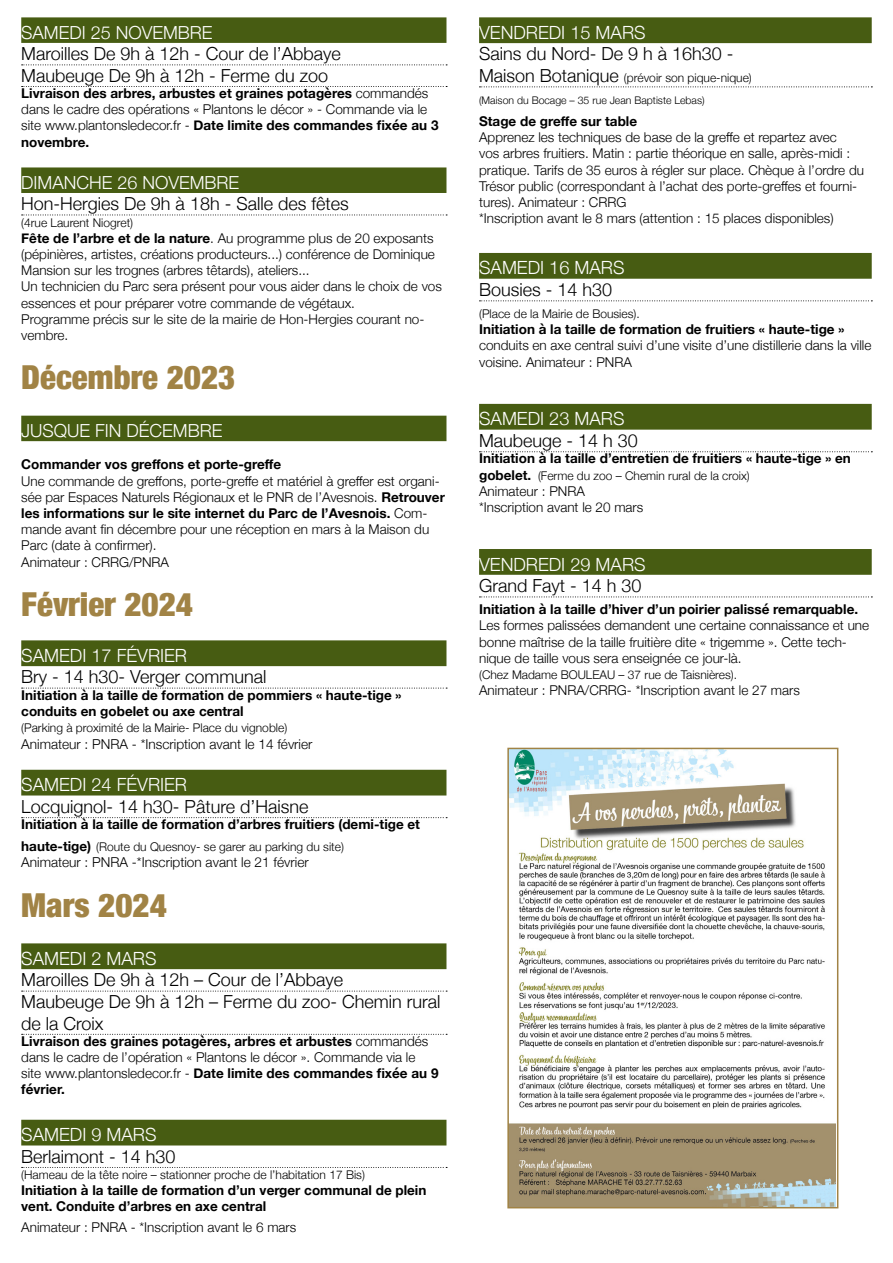
<style>
.page{position:relative;width:893px;height:1263px;background:#fff}
.page>*{position:absolute;margin:0;border:0;box-sizing:border-box;transform-origin:0 0}
.t1{font:900 condensed 33px "Helvetica Neue";color:#a18345}
.t2{font:300 18.15px "Helvetica Neue";color:#fff}
.t3{font:300 18px/21.6px "Helvetica Neue";color:#000}
.t4{font:300 18px "Helvetica Neue";color:#fff}
.t5{font:300 13.65px "Helvetica Neue";color:#000}
.t6{font:300 13.5px/16.2px "Helvetica Neue";color:#000}
.t7{font:700 13.5px/16.4px "Helvetica Neue";color:#000}
.t8{font:300 12px "Helvetica Neue";color:#000}
.t9{font:300 10.5px "Helvetica Neue";color:#000}
.s1{font-weight:700}
.s2{font-weight:700;font-size:13.5px}
.s3{font-size:18px}
</style>
<div class="page">
<div style="left:21px;top:17px;width:425px;height:26px;background:#475c12"></div>
<svg style="left:22px;top:65px;width:425px;height:1px"></svg>
<svg style="left:22px;top:86px;width:425px;height:1px"></svg>
<div style="left:21px;top:167px;width:425px;height:26px;background:#475c12"></div>
<svg style="left:22px;top:215px;width:425px;height:1px"></svg>
<div style="left:21px;top:416px;width:425px;height:25px;background:#475c12"></div>
<div style="left:21px;top:640px;width:425px;height:26px;background:#475c12"></div>
<svg style="left:22px;top:688px;width:425px;height:1px"></svg>
<div style="left:21px;top:770px;width:425px;height:25px;background:#475c12"></div>
<svg style="left:22px;top:817px;width:425px;height:1px"></svg>
<div style="left:21px;top:943px;width:425px;height:26px;background:#475c12"></div>
<svg style="left:22px;top:991px;width:425px;height:1px"></svg>
<svg style="left:22px;top:1034px;width:425px;height:1px"></svg>
<div style="left:21px;top:1120px;width:425px;height:25px;background:#475c12"></div>
<svg style="left:22px;top:1167px;width:425px;height:1px"></svg>
<div style="left:479px;top:17px;width:393px;height:26px;background:#475c12"></div>
<svg style="left:479px;top:87px;width:393px;height:1px"></svg>
<div style="left:479px;top:253px;width:393px;height:26px;background:#475c12"></div>
<svg style="left:479px;top:300px;width:393px;height:1px"></svg>
<div style="left:479px;top:404px;width:393px;height:26px;background:#475c12"></div>
<svg style="left:479px;top:451px;width:393px;height:1px"></svg>
<div style="left:479px;top:549px;width:393px;height:26px;background:#475c12"></div>
<svg style="left:479px;top:596px;width:393px;height:1px"></svg>
<img style="left:510px;top:751px;width:325px;height:454px">
<div style="left:507px;top:748px;width:331px;height:460px;border:2px solid #a18345"></div>
<h3 class="t4" style="left:21px;top:18px;width:193px">SAMEDI 25 NOVEMBRE</h3>
<h3 class="t3" style="left:21px;top:42px;width:321px">Maroilles De 9h à 12h - Cour de l’Abbaye<br>Maubeuge De 9h à 12h - Ferme du zoo</h3>
<p class="t6" style="left:21px;top:84px;width:419px"><span class="s1">Livraison des arbres, arbustes et graines potagères</span> commandés dans le cadre des opérations « Plantons le décor » - Commande via le site www.plantonsledecor.fr - <span class="s1">Date limite des commandes fixée au 3 novembre.</span></p>
<h3 class="t4" style="left:21px;top:168px;width:219px">DIMANCHE 26 NOVEMBRE</h3>
<h3 class="t3" style="left:21px;top:192px;width:329px">Hon-Hergies De 9h à 18h - Salle des fêtes</h3>
<p class="t8" style="left:21px;top:213px;width:113px">(4rue Laurent Niogret)</p>
<p class="t6" style="left:21px;top:229px;width:422px"><span class="s1">Fête de l’arbre et de la nature</span>. Au programme plus de 20 exposants (pépinières, artistes, créations producteurs...) conférence de Dominique Mansion sur les trognes (arbres têtards), ateliers...<br>Un technicien du Parc sera présent pour vous aider dans le choix de vos essences et pour préparer votre commande de végétaux.<br>Programme précis sur le site de la mairie de Hon-Hergies courant no&shy;vembre.</p>
<h1 class="t1" style="left:21px;top:351px;width:216px">Décembre 2023</h1>
<h3 class="t4" style="left:21px;top:416px;width:203px">JUSQUE FIN DÉCEMBRE</h3>
<p class="t7" style="left:21px;top:457px;width:261px">Commander vos greffons et porte-greffe</p>
<p class="t6" style="left:21px;top:472px;width:425px">Une commande de greffons, porte-greffe et matériel à greffer est organi&shy;sée par Espaces Naturels Régionaux et le PNR de l’Avesnois. <span class="s1">Retrouver les informations sur le site internet du Parc de l’Avesnois.</span> Com&shy;mande avant fin décembre pour une réception en mars à la Maison du Parc (date à confirmer).<br>Animateur : CRRG/PNRA</p>
<h1 class="t1" style="left:21px;top:577px;width:173px">Février 2024</h1>
<h2 class="t2" style="left:21px;top:641px;width:167px">SAMEDI 17 FÉVRIER</h2>
<h3 class="t3" style="left:21px;top:665px;width:247px">Bry - 14 h30- Verger communal</h3>
<p class="t7" style="left:21px;top:687px;width:382px">Initiation à la taille de formation de pommiers « haute-tige » conduits en gobelet ou axe central</p>
<p class="t8" style="left:21px;top:718px;width:267px">(Parking à proximité de la Mairie- Place du vignoble)</p>
<p class="t5" style="left:21px;top:733px;width:293px">Animateur : PNRA - *Inscription avant le 14 février</p>
<h2 class="t2" style="left:21px;top:770px;width:167px">SAMEDI 24 FÉVRIER</h2>
<h3 class="t3" style="left:21px;top:794px;width:289px">Locquignol- 14 h30- Pâture d’Haisne</h3>
<p class="t7" style="left:21px;top:817px;width:400px">Initiation à la taille de formation d’arbres fruitiers (demi-tige et</p>
<p class="t8" style="left:21px;top:837px;width:324px"><span class="s2">haute-tige)</span> (Route du Quesnoy- se garer au parking du site)</p>
<p class="t5" style="left:21px;top:851px;width:289px">Animateur : PNRA -*Inscription avant le 21 février</p>
<h1 class="t1" style="left:21px;top:878px;width:147px">Mars 2024</h1>
<h2 class="t2" style="left:21px;top:944px;width:137px">SAMEDI 2 MARS</h2>
<h3 class="t3" style="left:21px;top:968px;width:421px">Maroilles De 9h à 12h – Cour de l’Abbaye<br>Maubeuge De 9h à 12h – Ferme du zoo- Chemin rural de la Croix</h3>
<p class="t6" style="left:21px;top:1032px;width:419px"><span class="s1">Livraison des graines potagères, arbres et arbustes</span> commandés dans le cadre de l’opération « Plantons le décor ». Commande via le site www.plantonsledecor.fr - <span class="s1">Date limite des commandes fixée au 9 février.</span></p>
<h2 class="t2" style="left:21px;top:1120px;width:137px">SAMEDI 9 MARS</h2>
<h3 class="t3" style="left:21px;top:1144px;width:156px">Berlaimont - 14 h30</h3>
<p class="t8" style="left:21px;top:1165px;width:345px">(Hameau de la tête noire – stationner proche de l’habitation 17 Bis)</p>
<p class="t7" style="left:21px;top:1183px;width:407px">Initiation à la taille de formation d’un verger communal de plein vent. Conduite d’arbres en axe central</p>
<p class="t6" style="left:21px;top:1218px;width:277px">Animateur : PNRA - *Inscription avant le 6 mars</p>
<h2 class="t2" style="left:479px;top:18px;width:168px">VENDREDI 15 MARS</h2>
<h3 class="t3" style="left:479px;top:42px;width:256px">Sains du Nord- De 9 h à 16h30 -</h3>
<p class="t8" style="left:479px;top:68px;width:274px"><span class="s3">Maison Botanique</span> (prévoir son pique-nique)</p>
<p class="t9" style="left:479px;top:92px;width:227px">(Maison du Bocage – 35 rue Jean Baptiste Lebas)</p>
<p class="t7" style="left:479px;top:113px;width:160px">Stage de greffe sur table</p>
<p class="t6" style="left:479px;top:128px;width:386px">Apprenez les techniques de base de la greffe et repartez avec<br>vos arbres fruitiers. Matin : partie théorique en salle, après-midi : pratique. Tarifs de 35 euros à régler sur place. Chèque à l’ordre du Trésor public (correspondant à l’achat des porte-greffes et fourni&shy;tures). Animateur : CRRG<br>*Inscription avant le 8 mars (attention : 15 places disponibles)</p>
<h2 class="t2" style="left:479px;top:253px;width:147px">SAMEDI 16 MARS</h2>
<h3 class="t3" style="left:479px;top:278px;width:135px">Bousies - 14 h30</h3>
<p class="t8" style="left:479px;top:304px;width:162px">(Place de la Mairie de Bousies).</p>
<p class="t7" style="left:479px;top:322px;width:367px">Initiation à la taille de formation de fruitiers « haute-tige »</p>
<p class="t6" style="left:479px;top:337px;width:394px">conduits en axe central suivi d’une visite d’une distillerie dans la ville voisine. Animateur : PNRA</p>
<h2 class="t2" style="left:479px;top:404px;width:147px">SAMEDI 23 MARS</h2>
<h3 class="t3" style="left:479px;top:429px;width:160px">Maubeuge - 14 h 30</h3>
<p class="t7" style="left:479px;top:451px;width:373px">Initiation à la taille d’entretien de fruitiers « haute-tige » en</p>
<p class="t8" style="left:479px;top:466px;width:272px"><span class="s2">gobelet.</span> (Ferme du zoo – Chemin rural de la croix)</p>
<p class="t6" style="left:479px;top:482px;width:166px">Animateur : PNRA *Inscription avant le 20 mars</p>
<h2 class="t2" style="left:479px;top:549px;width:168px">VENDREDI 29 MARS</h2>
<h3 class="t3" style="left:479px;top:574px;width:164px">Grand Fayt - 14 h 30</h3>
<p class="t7" style="left:479px;top:601px;width:381px">Initiation à la taille d’hiver d’un poirier palissé remarquable.</p>
<p class="t6" style="left:479px;top:616px;width:392px">Les formes palissées demandent une certaine connaissance et une bonne maîtrise de la taille fruitière dite « trigemme ». Cette tech&shy;nique de taille vous sera enseignée ce jour-là.</p>
<p class="t8" style="left:479px;top:665px;width:259px">(Chez Madame BOULEAU – 37 rue de Taisnières).</p>
<p class="t6" style="left:479px;top:681px;width:322px">Animateur : PNRA/CRRG- *Inscription avant le 27 mars</p>
</div>
